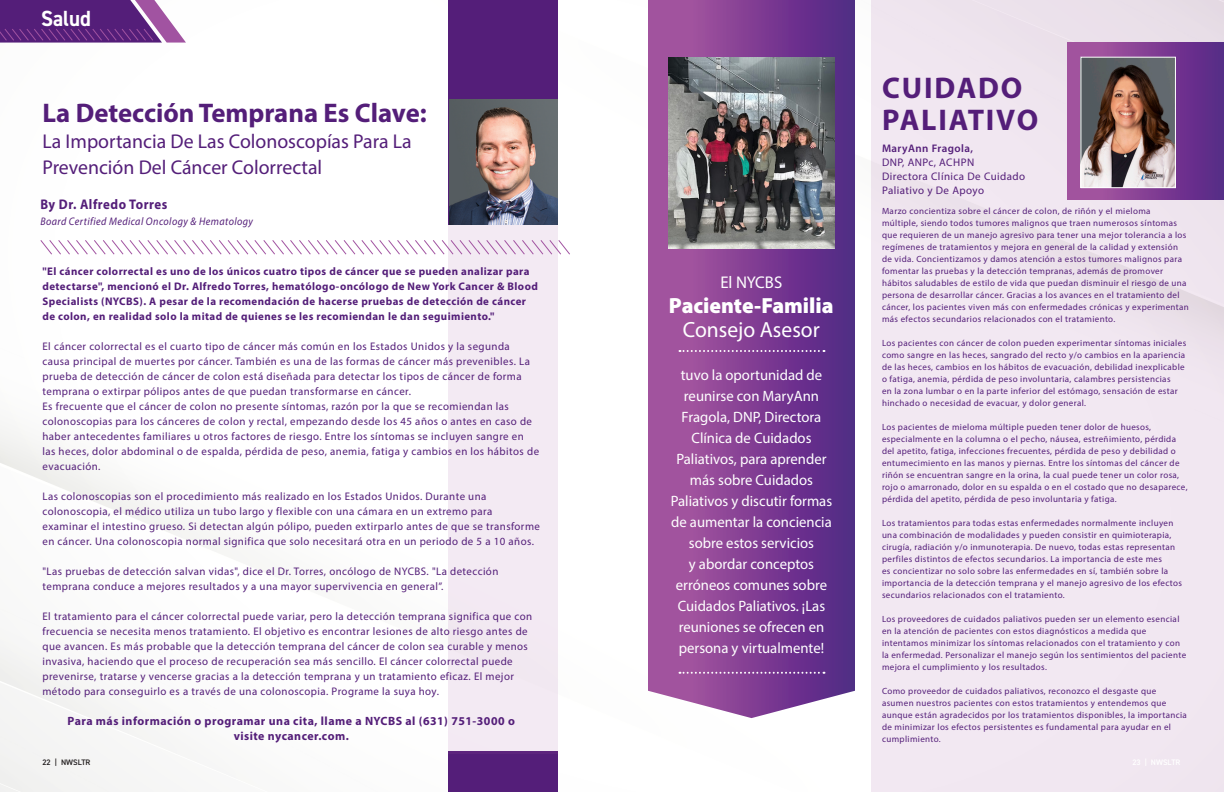
<style>
.page{position:relative;width:1224px;height:792px;background:#fff}
.page>*{position:absolute;margin:0;border:0;box-sizing:border-box;transform-origin:0 0}
.OWENS_-_Paragraph{font:700 30px/32px "Myriad Pro";letter-spacing:.06em;color:#541e79}
._60pt_bold{font:700 27px "Myriad Pro";color:#541e79}
.OWENS_-_Paragraph-2{font:900 22px "Myriad Pro";color:#fff}
.OWENS_-_Paragraph-3{font:22px "Myriad Pro";color:#fff}
.Quote_centered{font:700 22px "DIN2014";color:#fff;scale:.95 1}
._60pt_bold-2{font:20px/26px "Myriad Pro";color:#541e79}
.OWENS_-_Paragraph-4{font:17px "Myriad Pro";color:#fff}
.OWENS_-_Paragraph-5{font:15px/21px "Myriad Pro";color:#fff;text-align:center}
.OWENS_-_Paragraph-6{font:700 14px "Myriad Pro";letter-spacing:.04em;color:#541e79;scale:.92 1}
.OWENS_-_Paragraph-7{font:700 12px "Myriad Pro";letter-spacing:.04em;color:#541e79}
.OWENS_-_Paragraph-8{font:11px/15px "Myriad Pro";letter-spacing:.04em;color:#541e79}
.OWENS_-_Paragraph-9{font:700 11px/15px "Myriad Pro";letter-spacing:.04em;color:#541e79}
.OWENS_-_Paragraph-10{font:italic 11px "Myriad Pro";letter-spacing:.04em;color:#541e79;scale:.92 1}
.OWENS_-_Paragraph-11{font:9px/12px "Myriad Pro";letter-spacing:.04em;color:#541e79}
.t1{font:600 8px "DIN2014";color:#231f20}
.s1{font-weight:600}
</style>
<div class="page">
<img style="left:0;top:0;width:449px;height:792px">
<div style="left:449px;top:0;width:109px;height:225px;background:#541e79"></div>
<div style="left:449px;top:752px;width:109px;height:40px;background:#541e79"></div>
<div style="left:449px;top:225px;width:109px;height:529px;background:#f3eaf3"></div>
<svg style="left:39px;top:239px;width:531px;height:17px"></svg>
<img style="left:450px;top:99px;width:108px;height:126px">
<svg style="left:0;top:0;width:186px;height:43px;background:#73408e"></svg>
<div style="left:871px;top:0;width:353px;height:792px;background:#f2e8f2"></div>
<div style="left:1067px;top:43px;width:157px;height:156px;background:linear-gradient(to right,#ae5aa2,#582787)"></div>
<svg style="left:648px;top:0;width:207px;height:718px;background:#824495"></svg>
<img style="left:1082px;top:59px;width:92px;height:127px">
<div style="left:1080px;top:57px;width:96px;height:131px;border:1px solid #fff"></div>
<img style="left:668px;top:57px;width:167px;height:192px">
<svg style="left:680px;top:350px;width:145px;height:2px"></svg>
<svg style="left:680px;top:672px;width:145px;height:2px"></svg>
<p class="Quote_centered" style="left:41px;top:4px;width:54px">Salud</p>
<p class="_60pt_bold" style="left:42px;top:95px;width:386px">La Detección Temprana Es Clave:</p>
<p class="_60pt_bold-2" style="left:42px;top:127px;width:371px">La Importancia De Las Colonoscopías Para La<br>Prevención Del Cáncer Colorrectal</p>
<p class="OWENS_-_Paragraph-6" style="left:40px;top:195px;width:140px">By Dr. Alfredo Torres</p>
<p class="OWENS_-_Paragraph-10" style="left:40px;top:214px;width:233px">Board Certified Medical Oncology &amp; Hematology</p>
<p class="OWENS_-_Paragraph-9" style="left:42px;top:264px;width:497px">"El cáncer colorrectal es uno de los únicos cuatro tipos de cáncer que se pueden analizar para detectarse", mencionó el Dr. Alfredo Torres, hematólogo-oncólogo de New York Cancer &amp; Blood Specialists (NYCBS). A pesar de la recomendación de hacerse pruebas de detección de cáncer de colon, en realidad solo la mitad de quienes se les recomiendan le dan seguimiento."</p>
<p class="OWENS_-_Paragraph-8" style="left:42px;top:339px;width:489px">El cáncer colorrectal es el cuarto tipo de cáncer más común en los Estados Unidos y la segunda causa principal de muertes por cáncer. También es una de las formas de cáncer más prevenibles. La prueba de detección de cáncer de colon está diseñada para detectar los tipos de cáncer de forma temprana o extirpar pólipos antes de que puedan transformarse en cáncer.</p>
<p class="OWENS_-_Paragraph-8" style="left:42px;top:399px;width:498px">Es frecuente que el cáncer de colon no presente síntomas, razón por la que se recomiendan las colonoscopias para los cánceres de colon y rectal, empezando desde los 45 años o antes en caso de haber antecedentes familiares u otros factores de riesgo. Entre los síntomas se incluyen sangre en las heces, dolor abdominal o de espalda, pérdida de peso, anemia, fatiga y cambios en los hábitos de evacuación.</p>
<p class="OWENS_-_Paragraph-8" style="left:42px;top:489px;width:499px">Las colonoscopias son el procedimiento más realizado en los Estados Unidos. Durante una colonoscopia, el médico utiliza un tubo largo y flexible con una cámara en un extremo para examinar el intestino grueso. Si detectan algún pólipo, pueden extirparlo antes de que se transforme en cáncer. Una colonoscopia normal significa que solo necesitará otra en un periodo de 5 a 10 años.</p>
<p class="OWENS_-_Paragraph-8" style="left:42px;top:564px;width:457px">"Las pruebas de detección salvan vidas", dice el Dr. Torres, oncólogo de NYCBS. "La detección temprana conduce a mejores resultados y a una mayor supervivencia en general”.</p>
<p class="OWENS_-_Paragraph-8" style="left:42px;top:609px;width:491px">El tratamiento para el cáncer colorrectal puede variar, pero la detección temprana significa que con frecuencia se necesita menos tratamiento. El objetivo es encontrar lesiones de alto riesgo antes de que avancen. Es más probable que la detección temprana del cáncer de colon sea curable y menos invasiva, haciendo que el proceso de recuperación sea más sencillo. El cáncer colorrectal puede prevenirse, tratarse y vencerse gracias a la detección temprana y un tratamiento eficaz. El mejor método para conseguirlo es a través de una colonoscopia. Programe la suya hoy.</p>
<p class="OWENS_-_Paragraph-7" style="left:68px;top:713px;width:449px">Para más información o programar una cita, llame a NYCBS al (631) 751-3000 o</p>
<p class="OWENS_-_Paragraph-7" style="left:234px;top:728px;width:117px">visite nycancer.com.</p>
<p class="t1" style="left:42px;top:757px;width:50px">22 | NWSLTR</p>
<p class="OWENS_-_Paragraph-4" style="left:720px;top:272px;width:63px">El NYCBS</p>
<p class="OWENS_-_Paragraph-2" style="left:669px;top:291px;width:166px">Paciente-Familia</p>
<p class="OWENS_-_Paragraph-3" style="left:683px;top:316px;width:138px">Consejo Asesor</p>
<p class="OWENS_-_Paragraph-5" style="left:671px;top:364px;width:163px">tuvo la oportunidad de reunirse con MaryAnn<br>Fragola, DNP, Directora<br>Clínica de Cuidados<br>Paliativos, para aprender más sobre Cuidados<br>Paliativos y discutir formas de aumentar la conciencia sobre estos servicios<br>y abordar conceptos erróneos comunes sobre<br>Cuidados Paliativos. ¡Las reuniones se ofrecen en persona y virtualmente!</p>
<p class="OWENS_-_Paragraph" style="left:882px;top:71px;width:158px">CUIDADO<br>PALIATIVO</p>
<p class="OWENS_-_Paragraph-8" style="left:882px;top:141px;width:145px;line-height:14px"><span class="s1">MaryAnn Fragola,<br></span>DNP, ANPc, ACHPN<br>Directora Clínica De Cuidado</p>
<p class="OWENS_-_Paragraph-8" style="left:882px;top:182px;width:104px">Paliativo y De Apoyo</p>
<p class="OWENS_-_Paragraph-11" style="left:882px;top:205px;width:308px">Marzo concientiza sobre el cáncer de colon, de riñón y el mieloma<br>múltiple, siendo todos tumores malignos que traen numerosos síntomas que requieren de un manejo agresivo para tener una mejor tolerancia a los regímenes de tratamientos y mejora en general de la calidad y extensión de vida. Concientizamos y damos atención a estos tumores malignos para fomentar las pruebas y la detección tempranas, además de promover hábitos saludables de estilo de vida que puedan disminuir el riesgo de una persona de desarrollar cáncer. Gracias a los avances en el tratamiento del cáncer, los pacientes viven más con enfermedades crónicas y experimentan más efectos secundarios relacionados con el tratamiento.</p>
<p class="OWENS_-_Paragraph-11" style="left:882px;top:337px;width:306px">Los pacientes con cáncer de colon pueden experimentar síntomas iniciales como sangre en las heces, sangrado del recto y/o cambios en la apariencia de las heces, cambios en los hábitos de evacuación, debilidad inexplicable o fatiga, anemia, pérdida de peso involuntaria, calambres persistencias<br>en la zona lumbar o en la parte inferior del estómago, sensación de estar hinchado o necesidad de evacuar, y dolor general.</p>
<p class="OWENS_-_Paragraph-11" style="left:882px;top:421px;width:307px">Los pacientes de mieloma múltiple pueden tener dolor de huesos, especialmente en la columna o el pecho, náusea, estreñimiento, pérdida del apetito, fatiga, infecciones frecuentes, pérdida de peso y debilidad o entumecimiento en las manos y piernas. Entre los síntomas del cáncer de riñón se encuentran sangre en la orina, la cual puede tener un color rosa, rojo o amarronado, dolor en su espalda o en el costado que no desaparece, pérdida del apetito, pérdida de peso involuntaria y fatiga.</p>
<p class="OWENS_-_Paragraph-11" style="left:882px;top:517px;width:302px">Los tratamientos para todas estas enfermedades normalmente incluyen una combinación de modalidades y pueden consistir en quimioterapia, cirugía, radiación y/o inmunoterapia. De nuevo, todas estas representan perfiles distintos de efectos secundarios. La importancia de este mes<br>es concientizar no solo sobre las enfermedades en sí, también sobre la importancia de la detección temprana y el manejo agresivo de los efectos secundarios relacionados con el tratamiento.</p>
<p class="OWENS_-_Paragraph-11" style="left:882px;top:613px;width:306px">Los proveedores de cuidados paliativos pueden ser un elemento esencial en la atención de pacientes con estos diagnósticos a medida que intentamos minimizar los síntomas relacionados con el tratamiento y con la enfermedad. Personalizar el manejo según los sentimientos del paciente mejora el cumplimiento y los resultados.</p>
<p class="OWENS_-_Paragraph-11" style="left:882px;top:685px;width:306px">Como proveedor de cuidados paliativos, reconozco el desgaste que asumen nuestros pacientes con estos tratamientos y entendemos que aunque están agradecidos por los tratamientos disponibles, la importancia de minimizar los efectos persistentes es fundamental para ayudar en el cumplimiento.</p>
</div>
